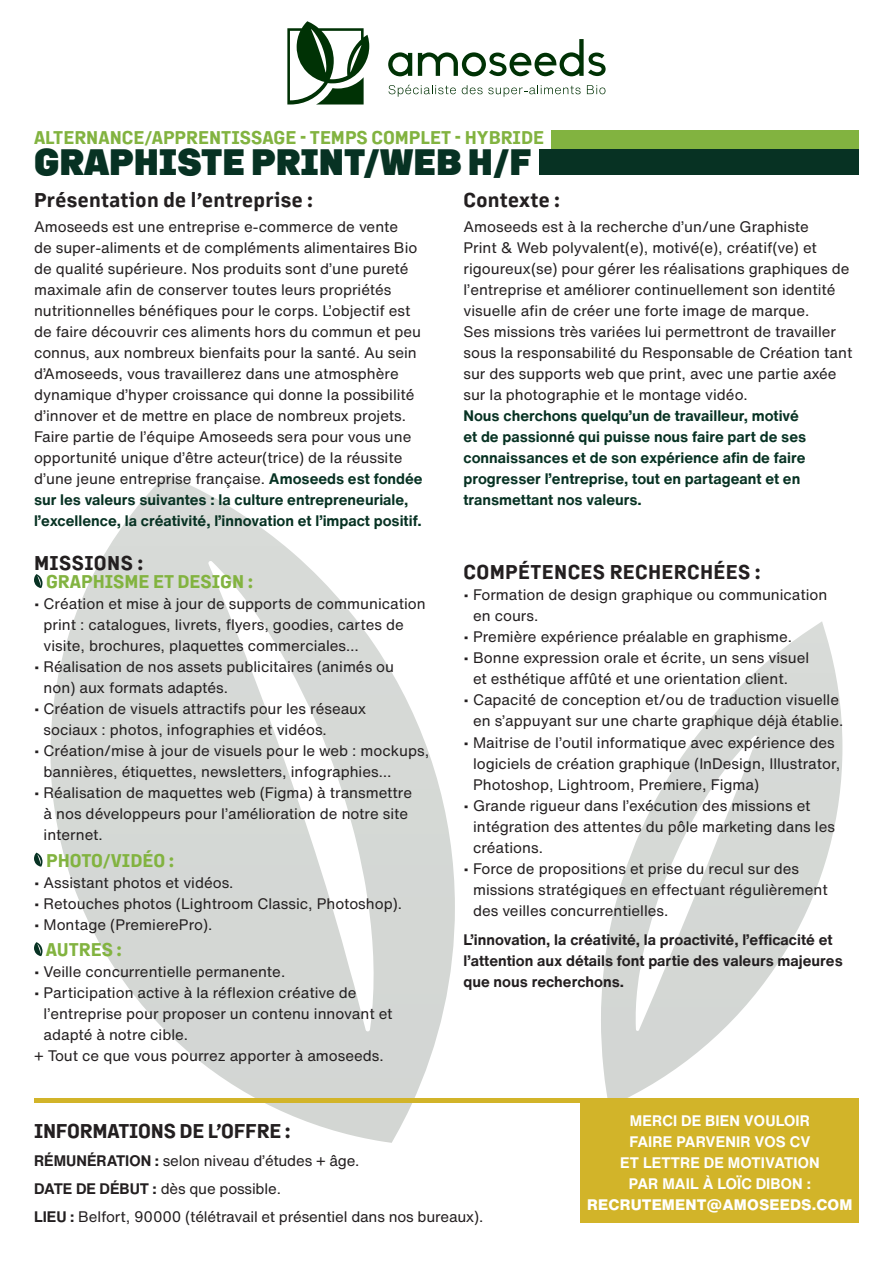
<style>
.page{position:relative;width:893px;height:1263px;background:#fff}
.page>*{position:absolute;margin:0;border:0;box-sizing:border-box;transform-origin:0 0}
.t1{font:900 36px "Margin MVB";color:#073223}
.t2{font:700 19.5px "Margin MVB";letter-spacing:.02em;color:#231f20}
.t3{font:700 19.5px "Margin MVB";letter-spacing:-.01em;color:#231f20}
.t4{font:700 18px "Margin MVB";color:#82b340}
.t5{font:15px/21px "Helvetica Now Text";color:#231f20}
.t6{font:700 15px/21px "Helvetica Now Text";color:#073223}
.t7{font:700 15px/21px "Helvetica Now Text";color:#231f20}
.t8{font:700 15px/21px "Helvetica Now Text";letter-spacing:.01em;color:#fff;text-align:center}
.t9{font:800 15px "Helvetica Now Text";letter-spacing:.01em;color:#fff}
.s1{font-weight:700;color:#073223}
.s2{font-weight:700}
</style>
<div class="page">
<svg style="left:601px;top:621px;width:241px;height:477px"></svg>
<svg style="left:51px;top:474px;width:404px;height:669px"></svg>
<div style="left:581px;top:1100px;width:278px;height:122px;background:#d2b429"></div>
<svg style="left:287px;top:21px;width:82px;height:83px"></svg>
<svg style="left:388px;top:52px;width:24px;height:24px"></svg>
<svg style="left:418px;top:39px;width:188px;height:37px"></svg>
<svg style="left:388px;top:85px;width:68px;height:12px"></svg>
<svg style="left:462px;top:85px;width:119px;height:12px"></svg>
<svg style="left:587px;top:85px;width:18px;height:9px"></svg>
<svg style="left:34px;top:574px;width:9px;height:14px"></svg>
<svg style="left:34px;top:853px;width:9px;height:14px"></svg>
<svg style="left:34px;top:942px;width:9px;height:14px"></svg>
<div style="left:551px;top:130px;width:308px;height:19px;background:#82b340"></div>
<hr style="left:34px;top:1098px;width:825px;height:4px;background:#d2b429">
<div style="left:539px;top:149px;width:320px;height:26px;background:#073223"></div>
<p class="t4" style="left:34px;top:124px;width:512px">ALTERNANCE/APPRENTISSAGE - TEMPS COMPLET - HYBRIDE</p>
<h1 class="t1" style="left:34px;top:136px;width:499px">GRAPHISTE PRINT/WEB H/F</h1>
<h2 class="t2" style="left:34px;top:186px;width:281px">Présentation de l’entreprise :</h2>
<p class="t5" style="left:34px;top:216px;width:390px">Amoseeds est une entreprise e-commerce de vente<br>de super-aliments et de compléments alimentaires Bio de qualité supérieure. Nos produits sont d’une pureté maximale afin de conserver toutes leurs propriétés nutritionnelles bénéfiques pour le corps. L’objectif est de faire découvrir ces aliments hors du commun et peu connus, aux nombreux bienfaits pour la santé. Au sein d’Amoseeds, vous travaillerez dans une atmosphère dynamique d’hyper croissance qui donne la possibilité d’innover et de mettre en place de nombreux projets.<br>Faire partie de l’équipe Amoseeds sera pour vous une opportunité unique d’être acteur(trice) de la réussite d’une jeune entreprise française. <span class="s1">Amoseeds est fondée sur les valeurs suivantes : la culture entrepreneuriale, l’excellence, la créativité, l’innovation et l’impact positif.</span></p>
<h2 class="t2" style="left:463px;top:186px;width:98px">Contexte :</h2>
<p class="t5" style="left:463px;top:216px;width:390px">Amoseeds est à la recherche d’un/une Graphiste<br>Print &amp; Web polyvalent(e), motivé(e), créatif(ve) et rigoureux(se) pour gérer les réalisations graphiques de l’entreprise et améliorer continuellement son identité visuelle afin de créer une forte image de marque.<br>Ses missions très variées lui permettront de travailler sous la responsabilité du Responsable de Création tant sur des supports web que print, avec une partie axée sur la photographie et le montage vidéo.</p>
<p class="t6" style="left:463px;top:405px;width:344px">Nous cherchons quelqu’un de travailleur, motivé et de passionné qui puisse nous faire part de ses connaissances et de son expérience afin de faire progresser l’entreprise, tout en partageant et en transmettant nos valeurs.</p>
<h2 class="t2" style="left:34px;top:549px;width:111px">MISSIONS :</h2>
<p class="t4" style="left:46px;top:569px;width:209px">GRAPHISME ET DESIGN :</p>
<p class="t5" style="left:44px;top:593px;width:384px;text-indent:-10px">• Création et mise à jour de supports de communication print : catalogues, livrets, flyers, goodies, cartes de visite, brochures, plaquettes commerciales…</p>
<p class="t5" style="left:44px;top:656px;width:352px;text-indent:-10px">• Réalisation de nos assets publicitaires (animés ou non) aux formats adaptés.</p>
<p class="t5" style="left:44px;top:698px;width:324px;text-indent:-10px">• Création de visuels attractifs pour les réseaux sociaux : photos, infographies et vidéos.</p>
<p class="t5" style="left:44px;top:740px;width:387px;text-indent:-10px">• Création/mise à jour de visuels pour le web : mockups, bannières, étiquettes, newsletters, infographies…</p>
<p class="t5" style="left:44px;top:782px;width:370px;text-indent:-10px">• Réalisation de maquettes web (Figma) à transmettre à nos développeurs pour l’amélioration de notre site internet.</p>
<p class="t4" style="left:46px;top:847px;width:130px">PHOTO/VIDÉO :</p>
<p class="t5" style="left:34px;top:871px;width:201px">• Assistant photos et vidéos.</p>
<p class="t5" style="left:34px;top:892px;width:370px">• Retouches photos (Lightroom Classic, Photoshop).</p>
<p class="t5" style="left:34px;top:913px;width:180px">• Montage (PremierePro).</p>
<p class="t4" style="left:46px;top:937px;width:78px">AUTRES :</p>
<p class="t5" style="left:34px;top:961px;width:253px">• Veille concurrentielle permanente.</p>
<p class="t5" style="left:34px;top:982px;width:324px">• Participation active à la réflexion créative de</p>
<p class="t5" style="left:44px;top:1003px;width:350px">l’entreprise pour proposer un contenu innovant et</p>
<p class="t5" style="left:44px;top:1024px;width:146px">adapté à notre cible.</p>
<p class="t5" style="left:34px;top:1045px;width:351px">+ Tout ce que vous pourrez apporter à amoseeds.</p>
<h2 class="t2" style="left:463px;top:559px;width:299px">COMPÉTENCES RECHERCHÉES :</h2>
<p class="t5" style="left:473px;top:584px;width:356px;text-indent:-10px">• Formation de design graphique ou communication en cours.</p>
<p class="t5" style="left:463px;top:626px;width:330px">• Première expérience préalable en graphisme.</p>
<p class="t5" style="left:473px;top:647px;width:338px;text-indent:-10px">• Bonne expression orale et écrite, un sens visuel et esthétique affûté et une orientation client.</p>
<p class="t5" style="left:463px;top:689px;width:381px;text-align:right">• Capacité de conception et/ou de traduction visuelle en s’appuyant sur une charte graphique déjà établie.</p>
<p class="t5" style="left:473px;top:731px;width:369px;text-indent:-10px">• Maitrise de l’outil informatique avec expérience des logiciels de création graphique (InDesign, Illustrator,<br>Photoshop, Lightroom, Premiere, Figma)</p>
<p class="t5" style="left:473px;top:794px;width:363px;text-indent:-10px">• Grande rigueur dans l’exécution des missions et intégration des attentes du pôle marketing dans les créations.</p>
<p class="t5" style="left:473px;top:857px;width:356px;text-indent:-10px">• Force de propositions et prise du recul sur des missions stratégiques en effectuant régulièrement des veilles concurrentielles.</p>
<p class="t7" style="left:463px;top:929px;width:381px">L’innovation, la créativité, la proactivité, l’efficacité et l’attention aux détails font partie des valeurs majeures que nous recherchons.</p>
<h2 class="t3" style="left:34px;top:1117px;width:258px">INFORMATIONS DE L’OFFRE :</h2>
<p class="t5" style="left:34px;top:1146px;width:451px;line-height:28px"><span class="s2">RÉMUNÉRATION :</span> selon niveau d’études + âge.<br><span class="s2">DATE DE DÉBUT :</span> dès que possible.<br><span class="s2">LIEU :</span> Belfort, 90000 (télétravail et présentiel dans nos bureaux).</p>
<p class="t8" style="left:620px;top:1109px;width:201px">MERCI DE BIEN VOULOIR<br>FAIRE PARVENIR VOS CV<br>ET LETTRE DE MOTIVATION<br>PAR MAIL À LOÏC DIBON :</p>
<p class="t9" style="left:587px;top:1193px;width:267px">RECRUTEMENT@AMOSEEDS.COM</p>
</div>
